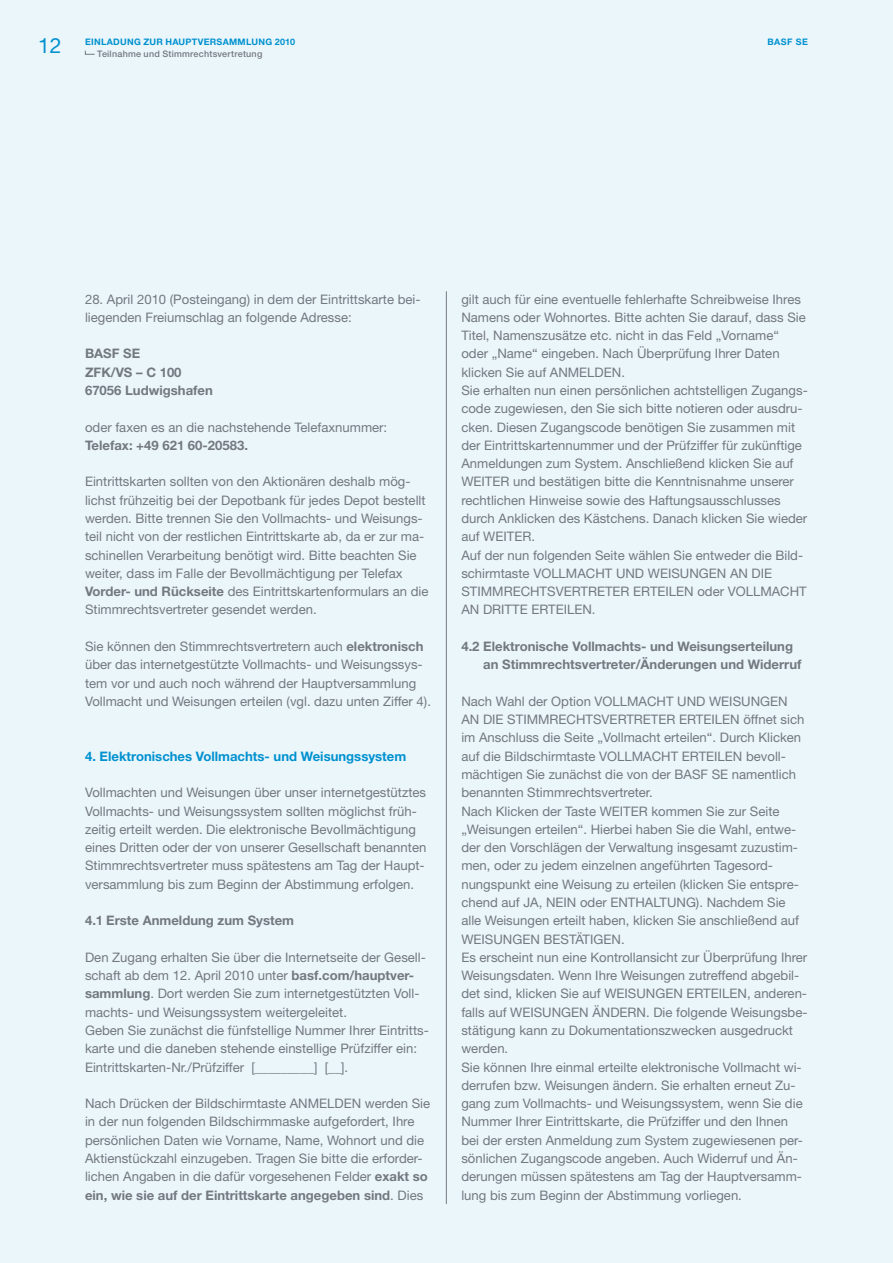
<style>
.page{position:relative;width:893px;height:1263px;background:#ebf6fb}
.page>*{position:absolute;margin:0;border:0;box-sizing:border-box;transform-origin:0 0}
.t1{font:21px "Helvetica Finanz Std";color:#0091cf}
.t2{font:13.2px/18.3px "Helvetica Finanz Std";color:#72797f}
.t3{font:700 13.2px/18.3px "Helvetica Finanz Std";color:#72797f}
.t4{font:700 13.2px "Helvetica Finanz Std";color:#0091cf}
.t5{font:700 9px "Helvetica Finanz Std";letter-spacing:.03em;color:#0091cf}
.t6{font:500 9px "Helvetica Finanz Std";letter-spacing:.025em;color:#72797f}
.s1{font-weight:700}
</style>
<div class="page">
<svg style="left:85px;top:50px;width:10px;height:5px"></svg>
<hr style="left:446px;top:291px;width:1px;height:913px;background:#72797f">
<h1 class="t1" style="left:38px;top:33px;width:25px">12</h1>
<p class="t5" style="left:767px;top:36px;width:42px">BASF SE</p>
<p class="t5" style="left:85px;top:36px;width:127px">Einladung zur hauptversamm</p>
<p class="t5" style="left:246px;top:36px;width:51px">lung 2010</p>
<p class="t6" style="left:97px;top:48px;width:167px">Teilnahme und Stimmrechtsvertretung</p>
<p class="t2" style="left:85px;top:290px;width:337px">28. April 2010 (Posteingang) in dem der Eintrittskarte bei&shy;liegenden Freiumschlag an folgende Adresse:</p>
<p class="t3" style="left:85px;top:344px;width:129px">BASF SE<br>ZFK/VS – C 100<br>67056 Ludwigshafen</p>
<p class="t2" style="left:85px;top:418px;width:304px">oder faxen es an die nachstehende Telefaxnummer:</p>
<p class="t3" style="left:85px;top:436px;width:164px">Telefax: +49 621 60-20583.</p>
<p class="t2" style="left:85px;top:472px;width:345px">Eintrittskarten sollten von den Aktionären deshalb mög&shy;lichst frühzeitig bei der Depotbank für jedes Depot bestellt werden. Bitte trennen Sie den Vollmachts- und Weisungs&shy;teil nicht von der restlichen Eintrittskarte ab, da er zur ma&shy;schinellen Verarbeitung benötigt wird. Bitte beachten Sie weiter, dass im Falle der Bevollmächtigung per Telefax <span class="s1">Vorder- und Rückseite</span> des Eintrittskartenformulars an die Stimmrechtsvertreter gesendet werden.</p>
<p class="t2" style="left:85px;top:637px;width:347px">Sie können den Stimmrechtsvertretern auch <span class="s1">elektronisch </span>über das internetgestützte Vollmachts- und Weisungssys&shy;tem vor und auch noch während der Hauptversammlung Vollmacht und Weisungen erteilen (vgl. dazu unten Ziffer 4).</p>
<p class="t4" style="left:85px;top:748px;width:323px">4. Elektronisches Vollmachts- und Weisungssystem</p>
<p class="t2" style="left:85px;top:783px;width:343px">Vollmachten und Weisungen über unser internetgestütztes Vollmachts- und Weisungssystem sollten möglichst früh&shy;zeitig erteilt werden. Die elektronische Bevollmächtigung eines Dritten oder der von unserer Gesellschaft benannten Stimmrechtsvertreter muss spätestens am Tag der Haupt&shy;versammlung bis zum Beginn der Abstimmung erfolgen.</p>
<p class="t3" style="left:85px;top:911px;width:211px">4.1 Erste Anmeldung zum System</p>
<p class="t2" style="left:85px;top:948px;width:345px">Den Zugang erhalten Sie über die Internetseite der Gesell&shy;schaft ab dem 12. April 2010 unter <span class="s1">basf.com/hauptver&shy;sammlung</span>. Dort werden Sie zum internetgestützten Voll&shy;machts- und Weisungssystem weitergeleitet.<br>Geben Sie zunächst die fünfstellige Nummer Ihrer Eintritts&shy;karte und die daneben stehende einstellige Prüfziffer ein:<br>Eintrittskarten-Nr./Prüfziffer [_________] [__].</p>
<p class="t2" style="left:85px;top:1094px;width:347px">Nach Drücken der Bildschirmtaste ANMELDEN werden Sie in der nun folgenden Bildschirmmaske aufgefordert, Ihre persönlichen Daten wie Vorname, Name, Wohnort und die Aktienstückzahl einzugeben. Tragen Sie bitte die erforder&shy;lichen Angaben in die dafür vorgesehenen Felder <span class="s1">exakt so ein, wie sie auf der Eintrittskarte angegeben sind</span>. Dies</p>
<p class="t2" style="left:461px;top:290px;width:348px">gilt auch für eine eventuelle fehlerhafte Schreibweise Ihres Namens oder Wohnortes. Bitte achten Sie darauf, dass Sie Titel, Namenszusätze etc. nicht in das Feld „Vorname“ oder „Name“ eingeben. Nach Überprüfung Ihrer Daten klicken Sie auf ANMELDEN.<br>Sie erhalten nun einen persönlichen achtstelligen Zugangs&shy;code zugewiesen, den Sie sich bitte notieren oder ausdru&shy;cken. Diesen Zugangscode benötigen Sie zusammen mit der Eintrittskartennummer und der Prüfziffer für zukünftige Anmeldungen zum System. Anschließend klicken Sie auf WEITER und bestätigen bitte die Kenntnisnahme unserer rechtlichen Hinweise sowie des Haftungsausschlusses durch Anklicken des Kästchens. Danach klicken Sie wieder auf WEITER.<br>Auf der nun folgenden Seite wählen Sie entweder die Bild&shy;schirmtaste VOLLMACHT UND WEISUNGEN AN DIE STIMMRECHTSVERTRETER ERTEILEN oder VOLLMACHT AN DRITTE ERTEILEN.</p>
<p class="t3" style="left:483px;top:637px;width:320px;text-indent:-22px">4.2 Elektronische Vollmachts- und Weisungserteilung an Stimmrechtsvertreter/Änderungen und Widerruf</p>
<p class="t2" style="left:461px;top:692px;width:348px">Nach Wahl der Option VOLLMACHT UND WEISUNGEN AN DIE STIMMRECHTSVERTRETER ERTEILEN öffnet sich im Anschluss die Seite „Vollmacht erteilen“. Durch Klicken auf die Bildschirmtaste VOLLMACHT ERTEILEN bevoll&shy;mächtigen Sie zunächst die von der BASF SE namentlich benannten Stimmrechtsvertreter.<br>Nach Klicken der Taste WEITER kommen Sie zur Seite „Weisungen erteilen“. Hierbei haben Sie die Wahl, entwe&shy;der den Vorschlägen der Verwaltung insgesamt zuzustim&shy;men, oder zu jedem einzelnen angeführten Tagesord&shy;nungspunkt eine Weisung zu erteilen (klicken Sie entspre&shy;chend auf JA, NEIN oder ENTHALTUNG). Nachdem Sie alle Weisungen erteilt haben, klicken Sie anschließend auf WEISUNGEN BESTÄTIGEN.<br>Es erscheint nun eine Kontrollansicht zur Überprüfung Ihrer Weisungsdaten. Wenn Ihre Weisungen zutreffend abgebil&shy;det sind, klicken Sie auf WEISUNGEN ERTEILEN, anderen&shy;falls auf WEISUNGEN ÄNDERN. Die folgende Weisungsbe&shy;stätigung kann zu Dokumentationszwecken ausgedruckt werden.<br>Sie können Ihre einmal erteilte elektronische Vollmacht wi&shy;derrufen bzw. Weisungen ändern. Sie erhalten erneut Zu&shy;gang zum Vollmachts- und Weisungssystem, wenn Sie die Nummer Ihrer Eintrittskarte, die Prüfziffer und den Ihnen bei der ersten Anmeldung zum System zugewiesenen per&shy;sönlichen Zugangscode angeben. Auch Widerruf und Än&shy;derungen müssen spätestens am Tag der Hauptversamm&shy;lung bis zum Beginn der Abstimmung vorliegen.</p>
</div>
